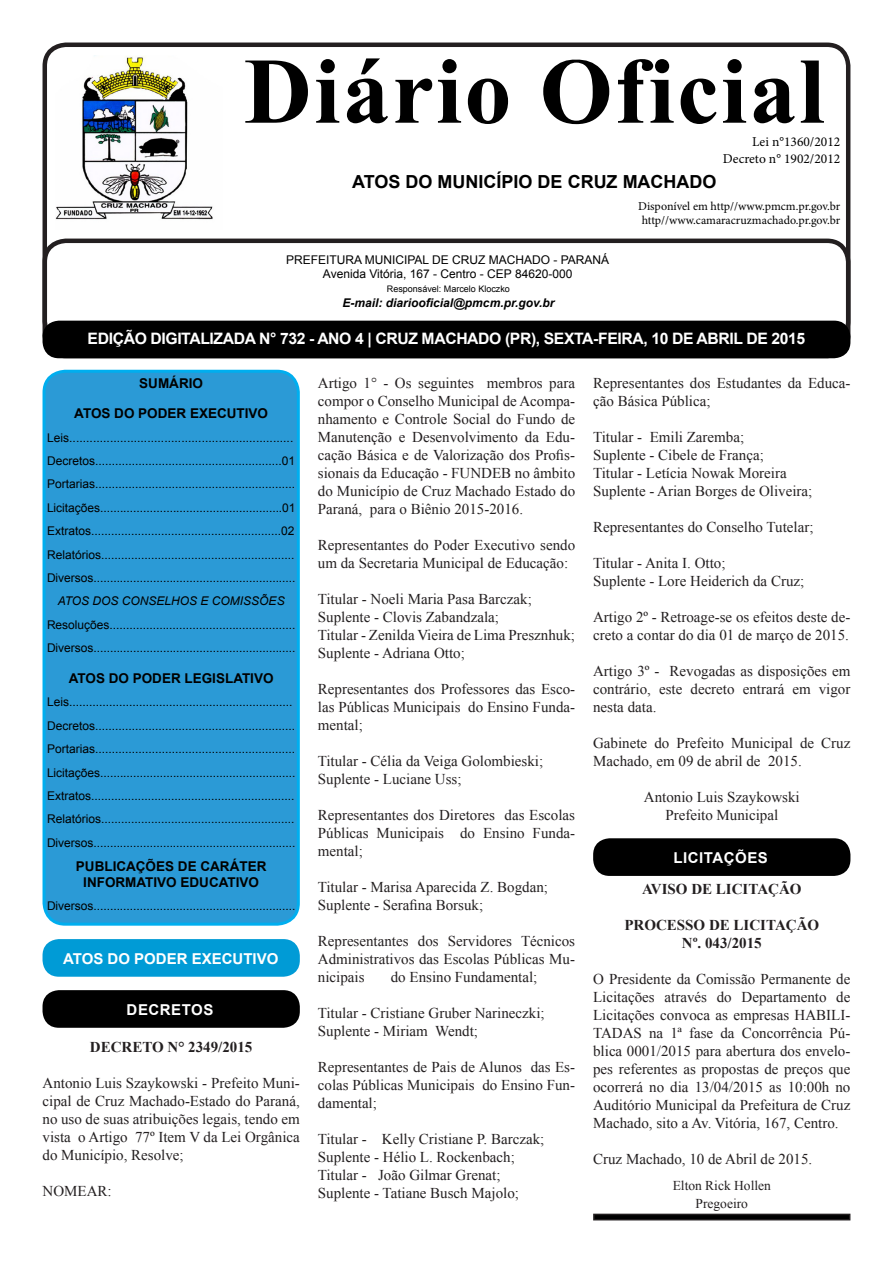
<style>
.page{position:relative;width:893px;height:1263px;background:#fff}
.page>*{position:absolute;margin:0;border:0;box-sizing:border-box;transform-origin:0 0}
.t1{font:700 93.9px "Times New Roman";letter-spacing:.025em;color:#000}
.t2{font:700 18px "Arial";color:#000}
.t3{font:700 15.75px "Arial";letter-spacing:-.025em;color:#fff}
.t4{font:15px/18px "Times New Roman";color:#231f20;text-align:justify}
.t5{font:700 15px "Times New Roman";color:#231f20}
.t6{font:700 15px "Arial";color:#fff}
.t7{font:700 15px "Arial";letter-spacing:.035em;color:#fff}
.t8{font:700 13.5px "Arial";color:#000}
.t9{font:13.5px "Minion Pro";color:#000}
.t10{font:13.5px "Times New Roman";color:#231f20}
.t11{font:12px "Arial";color:#000}
.t12{font:12px "Minion Pro";letter-spacing:-.005em;color:#000}
.t13{font:italic 700 12px "Arial";color:#000}
.t14{font:italic 12px "Arial";color:#000}
.t15{font:9px "Arial";color:#000}
</style>
<div class="page">
<div style="left:43px;top:43px;width:807px;height:301px;border:4px solid #231f20;border-radius:21px"></div>
<div style="left:43px;top:239px;width:807px;height:119px;border:4px solid #231f20;border-radius:21px"></div>
<div style="left:44px;top:371px;width:254px;height:553px;background:#2b9ad6;border-radius:21px"></div>
<div style="left:43px;top:370px;width:257px;height:556px;border:3px solid #00aeef;border-radius:21px"></div>
<div style="left:43px;top:321px;width:807px;height:37px;background:#000;border-radius:16px"></div>
<img style="left:55px;top:55px;width:158px;height:165px">
<div style="left:43px;top:939px;width:257px;height:38px;background:#009bd6;border-radius:16px"></div>
<div style="left:43px;top:990px;width:257px;height:38px;background:#000;border-radius:16px"></div>
<div style="left:593px;top:838px;width:257px;height:38px;background:#000;border-radius:16px"></div>
<svg style="left:593px;top:1213px;width:258px;height:8px;background:#333232"></svg>
<p class="t1" style="left:244px;top:24px;width:582px">Diário Oficial</p>
<p class="t9" style="left:752px;top:133px;width:90px">Lei n°1360/2012</p>
<p class="t9" style="left:723px;top:149px;width:119px">Decreto n° 1902/2012</p>
<p class="t2" style="left:352px;top:169px;width:366px">ATOS DO MUNICÍPIO DE CRUZ MACHADO</p>
<p class="t12" style="left:638px;top:198px;width:204px">Disponível em http//www.pmcm.pr.gov.br</p>
<p class="t12" style="left:642px;top:212px;width:200px">http//www.camaracruzmachado.pr.gov.br</p>
<p class="t11" style="left:286px;top:251px;width:325px">PREFEITURA MUNICIPAL DE CRUZ MACHADO - PARANÁ</p>
<p class="t11" style="left:323px;top:266px;width:251px">Avenida Vitória, 167 - Centro - CEP 84620-000</p>
<p class="t15" style="left:387px;top:282px;width:125px">Responsável: Marcelo Kloczko</p>
<p class="t13" style="left:343px;top:294px;width:213px">E-mail: diariooficial@pmcm.pr.gov.br</p>
<p class="t3" style="left:88px;top:327px;width:719px">EDIÇÃO DIGITALIZADA N° 732 - ANO 4 | CRUZ MACHADO (PR), SEXTA-FEIRA, 10 DE ABRIL DE 2015</p>
<p class="t8" style="left:139px;top:373px;width:65px">SUMÁRIO</p>
<p class="t8" style="left:74px;top:404px;width:195px">ATOS DO PODER EXECUTIVO</p>
<p class="t11" style="left:47px;top:429px;width:248px">Leis..................................................................</p>
<p class="t11" style="left:47px;top:453px;width:250px">Decretos........................................................01</p>
<p class="t11" style="left:47px;top:476px;width:250px">Portarias............................................................</p>
<p class="t11" style="left:47px;top:499px;width:250px">Licitações.......................................................01</p>
<p class="t11" style="left:47px;top:523px;width:249px">Extratos.........................................................02</p>
<p class="t11" style="left:47px;top:546px;width:249px">Relatórios..........................................................</p>
<p class="t11" style="left:47px;top:570px;width:250px">Diversos.............................................................</p>
<p class="t14" style="left:58px;top:593px;width:228px">ATOS DOS CONSELHOS E COMISSÕES</p>
<p class="t11" style="left:47px;top:616px;width:250px">Resoluções........................................................</p>
<p class="t11" style="left:47px;top:640px;width:250px">Diversos.............................................................</p>
<p class="t8" style="left:69px;top:669px;width:206px">ATOS DO PODER LEGISLATIVO</p>
<p class="t11" style="left:47px;top:694px;width:247px">Leis...................................................................</p>
<p class="t11" style="left:47px;top:717px;width:250px">Decretos............................................................</p>
<p class="t11" style="left:47px;top:741px;width:250px">Portarias............................................................</p>
<p class="t11" style="left:47px;top:764px;width:250px">Licitações...........................................................</p>
<p class="t11" style="left:47px;top:787px;width:249px">Extratos.............................................................</p>
<p class="t11" style="left:47px;top:811px;width:249px">Relatórios..........................................................</p>
<p class="t11" style="left:47px;top:834px;width:250px">Diversos.............................................................</p>
<p class="t8" style="left:76px;top:856px;width:192px">PUBLICAÇÕES DE CARÁTER</p>
<p class="t8" style="left:83px;top:873px;width:177px">INFORMATIVO EDUCATIVO</p>
<p class="t11" style="left:47px;top:898px;width:250px">Diversos.............................................................</p>
<p class="t4" style="left:318px;top:374px;width:259px">Artigo 1° - Os seguintes membros para compor o Conselho Municipal de Acompa&shy;nhamento e Controle Social do Fundo de Manutenção e Desenvolvimento da Edu&shy;cação Básica e de Valorização dos Profis&shy;sionais da Educação - FUNDEB no âmbito do Município de Cruz Machado Estado do Paraná, para o Biênio 2015-2016.</p>
<p class="t4" style="left:318px;top:536px;width:259px">Representantes do Poder Executivo sendo um da Secretaria Municipal de Educação:</p>
<p class="t4" style="left:318px;top:590px;width:216px">Titular - Noeli Maria Pasa Barczak;</p>
<p class="t4" style="left:318px;top:608px;width:183px">Suplente - Clovis Zabandzala;</p>
<p class="t4" style="left:318px;top:626px;width:259px">Titular - Zenilda Vieira de Lima Presznhuk;</p>
<p class="t4" style="left:318px;top:644px;width:149px">Suplente - Adriana Otto;</p>
<p class="t4" style="left:318px;top:680px;width:259px">Representantes dos Professores das Esco&shy;las Públicas Municipais do Ensino Funda&shy;mental;</p>
<p class="t4" style="left:318px;top:752px;width:227px">Titular - Célia da Veiga Golombieski;</p>
<p class="t4" style="left:318px;top:770px;width:145px">Suplente - Luciane Uss;</p>
<p class="t4" style="left:318px;top:806px;width:259px">Representantes dos Diretores das Escolas Públicas Municipais do Ensino Funda&shy;mental;</p>
<p class="t4" style="left:318px;top:878px;width:232px">Titular - Marisa Aparecida Z. Bogdan;</p>
<p class="t4" style="left:318px;top:896px;width:167px">Suplente - Serafina Borsuk;</p>
<p class="t4" style="left:318px;top:932px;width:259px">Representantes dos Servidores Técnicos Administrativos das Escolas Públicas Mu&shy;nicipais</p>
<p class="t4" style="left:593px;top:374px;width:259px">Representantes dos Estudantes da Educa&shy;ção Básica Pública;</p>
<p class="t4" style="left:593px;top:428px;width:153px">Titular - Emili Zaremba;</p>
<p class="t4" style="left:593px;top:446px;width:172px">Suplente - Cibele de França;</p>
<p class="t4" style="left:593px;top:464px;width:195px">Titular - Letícia Nowak Moreira</p>
<p class="t4" style="left:593px;top:482px;width:221px">Suplente - Arian Borges de Oliveira;</p>
<p class="t4" style="left:593px;top:518px;width:222px">Representantes do Conselho Tutelar;</p>
<p class="t4" style="left:593px;top:554px;width:134px">Titular - Anita I. Otto;</p>
<p class="t4" style="left:593px;top:572px;width:213px">Suplente - Lore Heiderich da Cruz;</p>
<p class="t4" style="left:593px;top:608px;width:259px">Artigo 2º - Retroage-se os efeitos deste de&shy;creto a contar do dia 01 de março de 2015.</p>
<p class="t4" style="left:593px;top:662px;width:259px">Artigo 3º - Revogadas as disposições em contrário, este decreto entrará em vigor nesta data.</p>
<p class="t4" style="left:593px;top:734px;width:259px">Gabinete do Prefeito Municipal de Cruz<br>Machado, em 09 de abril de 2015.</p>
<p class="t4" style="left:644px;top:788px;width:157px">Antonio Luis Szaykowski</p>
<p class="t4" style="left:665px;top:806px;width:114px">Prefeito Municipal</p>
<p class="t7" style="left:673px;top:847px;width:96px">LICITAÇÕES</p>
<p class="t5" style="left:642px;top:878px;width:161px">AVISO DE LICITAÇÃO</p>
<p class="t5" style="left:624px;top:914px;width:196px">PROCESSO DE LICITAÇÃO</p>
<p class="t5" style="left:682px;top:932px;width:81px">Nº. 043/2015</p>
<p class="t4" style="left:593px;top:969px;width:259px">O Presidente da Comissão Permanente de Licitações através do Departamento de Licitações convoca as empresas HABILI-TADAS na 1ª fase da Concorrência Pú&shy;blica 0001/2015 para abertura dos envelo&shy;pes referentes as propostas de preços que ocorrerá no dia 13/04/2015 as 10:00h no Auditório Municipal da Prefeitura de Cruz Machado, sito a Av. Vitória, 167, Centro.</p>
<p class="t4" style="left:593px;top:1149px;width:221px">Cruz Machado, 10 de Abril de 2015.</p>
<p class="t10" style="left:673px;top:1175px;width:100px">Elton Rick Hollen</p>
<p class="t10" style="left:696px;top:1193px;width:54px">Pregoeiro</p>
<p class="t6" style="left:63px;top:948px;width:217px">ATOS DO PODER EXECUTIVO</p>
<p class="t7" style="left:127px;top:999px;width:88px">DECRETOS</p>
<p class="t5" style="left:90px;top:1036px;width:164px">DECRETO N° 2349/2015</p>
<p class="t4" style="left:43px;top:1073px;width:259px">Antonio Luis Szaykowski - Prefeito Muni&shy;cipal de Cruz Machado-Estado do Paraná, no uso de suas atribuições legais, tendo em vista o Artigo 77º Item V da Lei Orgânica do Município, Resolve;</p>
<p class="t4" style="left:43px;top:1181px;width:71px">NOMEAR:</p>
<p class="t4" style="left:391px;top:968px;width:148px">do Ensino Fundamental;</p>
<p class="t4" style="left:318px;top:1004px;width:228px">Titular - Cristiane Gruber Narineczki;</p>
<p class="t4" style="left:318px;top:1022px;width:162px">Suplente - Miriam Wendt;</p>
<p class="t4" style="left:318px;top:1058px;width:259px">Representantes de Pais de Alunos das Es&shy;colas Públicas Municipais do Ensino Fun&shy;damental;</p>
<p class="t4" style="left:318px;top:1130px;width:228px">Titular - Kelly Cristiane P. Barczak;</p>
<p class="t4" style="left:318px;top:1148px;width:199px">Suplente - Hélio L. Rockenbach;</p>
<p class="t4" style="left:318px;top:1166px;width:184px">Titular - João Gilmar Grenat;</p>
<p class="t4" style="left:318px;top:1184px;width:203px">Suplente - Tatiane Busch Majolo;</p>
</div>
